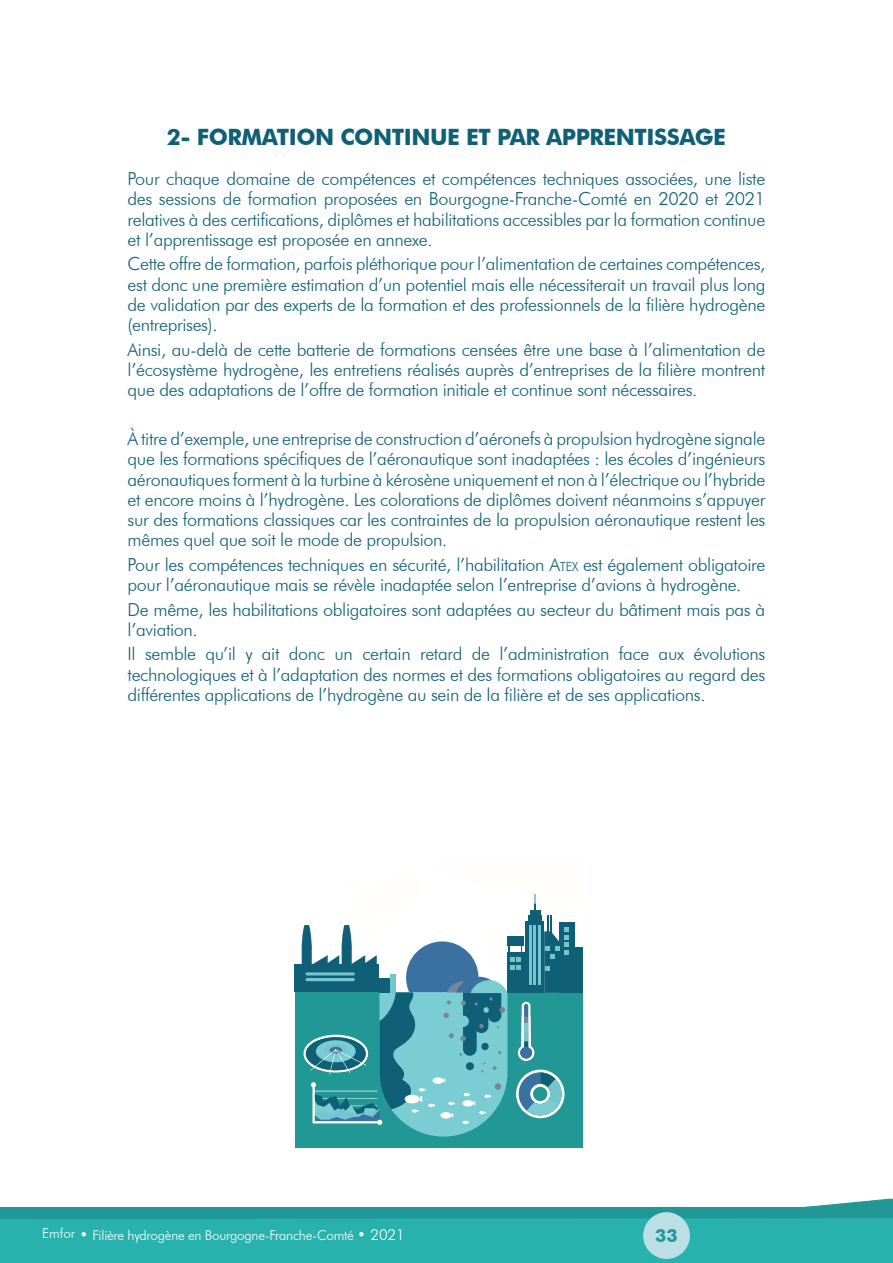
<style>
.page{position:relative;width:893px;height:1263px;background:#fff}
.page>*{position:absolute;margin:0;border:0;box-sizing:border-box;transform-origin:0 0}
.t1{font:700 22.5px "Futura BT";letter-spacing:-.02em;color:#0f6076}
.t2{font:300 18px/20.2px "Futura BT";letter-spacing:-.02em;color:#0f6076;text-align:justify}
.t3{font:700 18px "Futura BT";color:#219895}
.t4{font:300 13.5px "Futura BT";letter-spacing:-.02em;color:#fff}
.s1{font-style:inherit}
.s2{font-size:12.6px}
.s3{font-size:15px}
</style>
<div class="page">
<div style="left:1px;top:1207px;width:892px;height:56px;background:#28b2ad"></div>
<svg style="left:0;top:1198px;width:893px;height:21px"></svg>
<div style="left:643px;top:1212px;width:47px;height:47px;background:#bbdfe4;border-radius:50%"></div>
<div style="left:295px;top:992px;width:288px;height:156px;background:#219895"></div>
<div style="left:295px;top:965px;width:84px;height:27px;background:#0f6076"></div>
<svg style="left:300px;top:894px;width:283px;height:242px"></svg>
<p class="t1" style="left:167px;top:123px;width:561px">2- FORMATION CONTINUE ET PAR APPRENTISSAGE</p>
<p class="t2" style="left:128px;top:168px;width:639px">Pour chaque domaine de compétences et compétences techniques associées, une liste des sessions de formation proposées en Bourgogne-Franche-Comté en 2020 et 2021 relatives à des certifications, diplômes et habilitations accessibles par la formation continue et l’apprentissage est proposée en annexe.</p>
<p class="t2" style="left:128px;top:254px;width:639px">Cette offre de formation, parfois pléthorique pour l’alimentation de certaines compétences, est donc une première estimation d’un potentiel mais elle nécessiterait un travail plus long de validation par des experts de la formation et des professionnels de la filière hydrogène (entreprises).</p>
<p class="t2" style="left:128px;top:339px;width:639px">Ainsi, au-delà de cette batterie de formations censées être une base à l’alimentation de l’écosystème hydrogène, les entretiens réalisés auprès d’entreprises de la filière montrent que des adaptations de l’offre de formation initiale et continue sont nécessaires.</p>
<p class="t2" style="left:128px;top:428px;width:639px">À titre d’exemple, une entreprise de construction d’aéronefs à propulsion hydrogène signale que les formations spécifiques de l’aéronautique sont inadaptées : les écoles d’ingénieurs aéronautiques forment à la turbine à kérosène uniquement et non à l’électrique ou l’hybride et encore moins à l’hydrogène. Les colorations de diplômes doivent néanmoins s’appuyer sur des formations classiques car les contraintes de la propulsion aéronautique restent les mêmes quel que soit le mode de propulsion.</p>
<p class="t2" style="left:128px;top:554px;width:639px">Pour les compétences techniques en sécurité, l’habilitation <span class="s1">A</span><span class="s2">tex</span> est également obligatoire pour l’aéronautique mais se révèle inadaptée selon l’entreprise d’avions à hydrogène.</p>
<p class="t2" style="left:128px;top:599px;width:639px">De même, les habilitations obligatoires sont adaptées au secteur du bâtiment mais pas à l’aviation.</p>
<p class="t2" style="left:128px;top:644px;width:639px">Il semble qu’il y ait donc un certain retard de l’administration face aux évolutions technologiques et à l’adaptation des normes et des formations obligatoires au regard des différentes applications de l’hydrogène au sein de la filière et de ses applications.</p>
<p class="t4" style="left:42px;top:1227px;width:364px">Emfor <span class="s3">•</span> Filière hydrogène en Bourgogne-Franche-Comté <span class="s3">• 2021</span></p>
<p class="t3" style="left:655px;top:1225px;width:24px">33</p>
</div>
